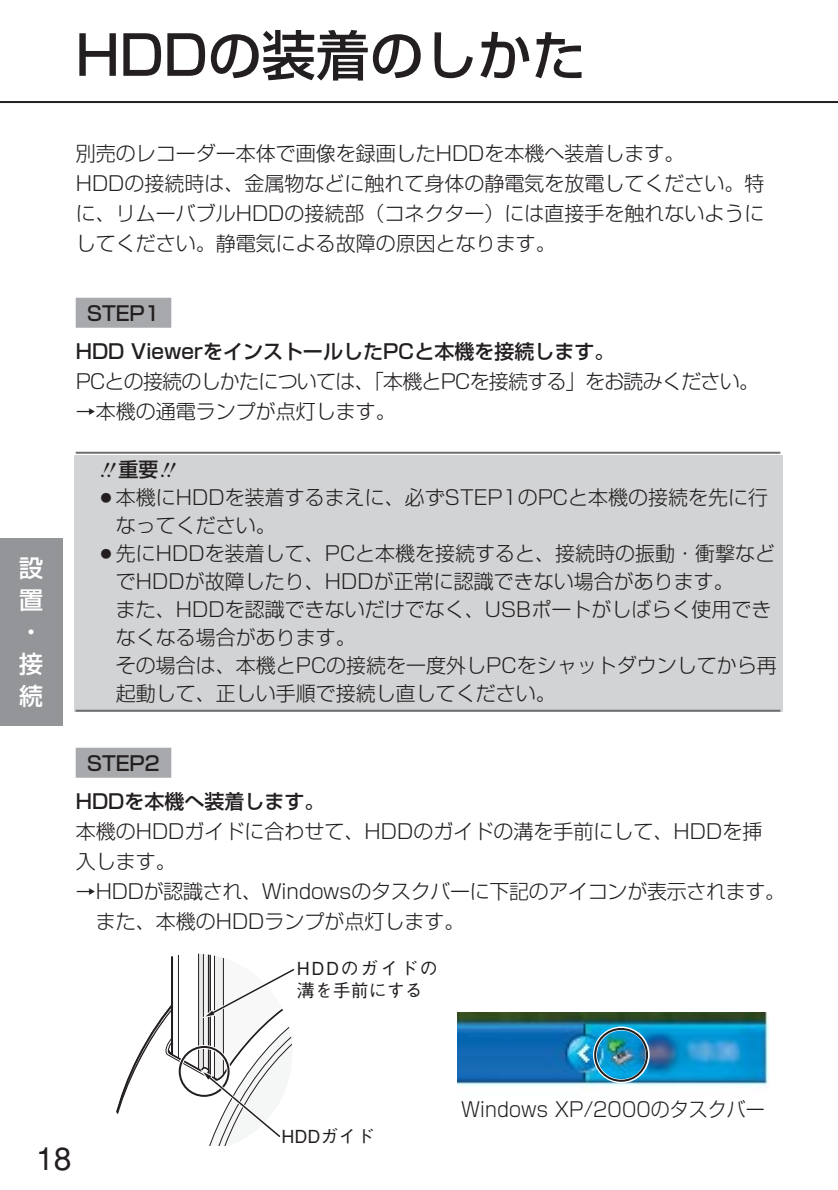
<style>
.page{position:relative;width:838px;height:1190px;background:#fff}
.page>*{position:absolute;margin:0;border:0;box-sizing:border-box;transform-origin:0 0}
.t1{font:500 54px "Shin Go";color:#231f20}
.t2{font:32px "Helvetica";color:#231f20}
.t3{font:500 24px/32px "Shin Go";color:#fff;text-align:justify}
.t4{font:300 20px/28px "Shin Go";color:#231f20}
.t5{font:500 20px/38px "Shin Go";color:#231f20}
.t6{font:300 20px "Shin Go";letter-spacing:-.04em;color:#231f20}
.t7{font:300 20px "Shin Go";color:#231f20;scale:.95 1}
.t8{font:500 18px/22px "Gothic BBB";letter-spacing:.095em;color:#231f20}
.t9{font:500 18px "Gothic BBB";color:#231f20}
</style>
<div class="page">
<div style="left:74px;top:455px;width:708px;height:256px;background:#d1d3d4"></div>
<hr style="left:0;top:101px;width:838px;height:2px;background:#231f20">
<div style="left:0;top:539px;width:62px;height:187px;background:#939598"></div>
<div style="left:76px;top:298px;width:95px;height:30px;background:#a7a9ac"></div>
<hr style="left:76px;top:452px;width:704px;height:2px;background:#6c6e70">
<hr style="left:76px;top:710px;width:704px;height:2px;background:#6c6e70">
<div style="left:76px;top:748px;width:95px;height:30px;background:#a7a9ac"></div>
<svg style="left:117px;top:1014px;width:47px;height:101px"></svg>
<svg style="left:164px;top:953px;width:131px;height:193px"></svg>
<img style="left:457px;top:1012px;width:312px;height:75px">
<img style="left:593px;top:1027px;width:57px;height:56px">
<h1 class="t1" style="left:76px;top:35px;width:512px">HDDの装着のしかた</h1>
<p class="t3" style="left:19px;top:555px;width:25px">設置・接続</p>
<p class="t4" style="left:76px;top:141px;width:690px;line-height:30px">別売のレコーダー本体で画像を録画したHDDを本機へ装着します。<br>HDDの接続時は、金属物などに触れて身体の静電気を放電してください。特に、リムーバブルHDDの接続部（コネクター）には直接手を触れないようにしてください。静電気による故障の原因となります。</p>
<p class="t5" style="left:76px;top:297px;width:540px;text-indent:11px">STEP1<br>HDD ViewerをインストールしたPCと本機を接続します。</p>
<p class="t6" style="left:76px;top:374px;width:685px">PCとの接続のしかたについては、「本機とPCを接続する」をお読みください。</p>
<p class="t4" style="left:76px;top:400px;width:321px">→本機の通電ランプが点灯します。</p>
<p class="t5" style="left:118px;top:453px;width:41px">重要</p>
<p class="t4" style="left:116px;top:486px;width:654px;text-indent:-20px">○本機にHDDを装着するまえに、必ずSTEP1のPCと本機の接続を先に行なってください。</p>
<p class="t4" style="left:116px;top:542px;width:662px;text-indent:-20px">○先にHDDを装着して、PCと本機を接続すると、接続時の振動・衝撃などでHDDが故障したり、HDDが正常に認識できない場合があります。<br>また、HDDを認識できないだけでなく、USBポートがしばらく使用できなくなる場合があります。<br>その場合は、本機とPCの接続を一度外しPCをシャットダウンしてから再起動して、正しい手順で接続し直してください。</p>
<p class="t5" style="left:76px;top:747px;width:250px;text-indent:11px">STEP2<br>HDDを本機へ装着します。</p>
<p class="t4" style="left:76px;top:819px;width:688px;line-height:30px">本機のHDDガイドに合わせて、HDDのガイドの溝を手前にして、HDDを挿入します。</p>
<p class="t4" style="left:96px;top:879px;width:691px;line-height:30px;text-indent:-20px">→HDDが認識され、Windowsのタスクバーに下記のアイコンが表示されます。また、本機のHDDランプが点灯します。</p>
<p class="t8" style="left:297px;top:960px;width:143px">HDDのガイドの溝を手前にする</p>
<p class="t9" style="left:282px;top:1130px;width:94px">HDDガイド</p>
<p class="t7" style="left:461px;top:1102px;width:321px">Windows XP/2000のタスクバー</p>
<h2 class="t2" style="left:36px;top:1147px;width:37px">18</h2>
</div>
